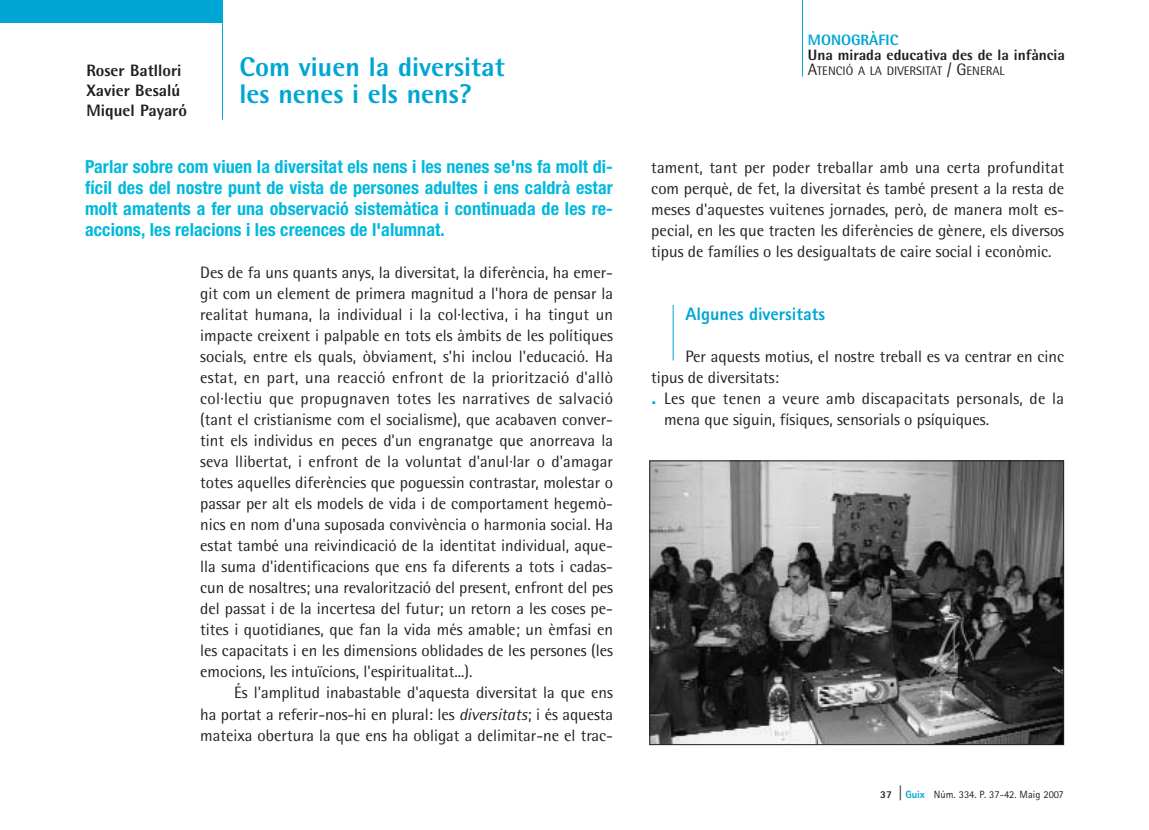
<style>
.page{position:relative;width:1149px;height:830px;background:#fff}
.page>*{position:absolute;margin:0;border:0;box-sizing:border-box;transform-origin:0 0}
.t1{font:800 27px/27px "Rotis Semi Sans";color:#00a6d3}
.t2{font:700 condensed 18px/21px "Helvetica Neue";letter-spacing:.005em;color:#00b9dd;text-align:justify}
.t3{font:800 18px "Rotis Sans Serif";color:#00a6d3}
.t4{font:16.5px/21px "Rotis Semi Sans";color:#231f20;text-align:justify}
.t5{font:800 16.5px/19.8px "Rotis Semi Sans";color:#231f20}
.t6{font:800 15px "Rotis Semi Sans";color:#231f20}
.t7{font:800 15px "Rotis Semi Sans";color:#00a6d3}
.t8{font:12.3px "Rotis Semi Sans";color:#231f20}
.t9{font:10.5px "Rotis Sans Serif";color:#231f20}
.s1{font-style:italic}
.s2{font-size:16.5px}
.s3{font-size:27px;color:#00a6d3}
.s4{font-weight:800}
.s5{font-family:"Rotis Semi Sans";font-weight:300;font-size:16.5px}
.s6{font-weight:800;color:#00a6d3}
</style>
<div class="page">
<hr style="left:802px;top:0;width:1px;height:77px;background:#00a6d3">
<div style="left:0;top:0;width:222px;height:23px;background:#00a6d3"></div>
<hr style="left:222px;top:0;width:1px;height:120px;background:#00a6d3">
<hr style="left:672px;top:305px;width:1px;height:55px;background:#00a6d3">
<img style="left:651px;top:462px;width:410px;height:280px">
<div style="left:649px;top:460px;width:414px;height:284px;border:1px solid #231f20"></div>
<p class="t5" style="left:86px;top:63px;width:102px">Roser Batllori<br>Xavier Besalú<br>Miquel Payaró</p>
<h1 class="t1" style="left:239px;top:56px;width:266px">Com viuen la diversitat les nenes i els nens?</h1>
<p class="t2" style="left:85px;top:156px;width:529px">Parlar sobre com viuen la diversitat els nens i les nenes se'ns fa molt di&shy;fícil des del nostre punt de vista de persones adultes i ens caldrà estar molt amatents a fer una observació sistemàtica i continuada de les re&shy;accions, les relacions i les creences de l'alumnat.</p>
<p class="t4" style="left:200px;top:263px;width:414px">Des de fa uns quants anys, la diversitat, la diferència, ha emer&shy;git com un element de primera magnitud a l'hora de pensar la realitat humana, la individual i la col·lectiva, i ha tingut un impacte creixent i palpable en tots els àmbits de les polítiques socials, entre els quals, òbviament, s'hi inclou l'educació. Ha estat, en part, una reacció enfront de la priorització d'allò col·lectiu que propugnaven totes les narratives de salvació (tant el cristianisme com el socialisme), que acabaven conver&shy;tint els individus en peces d'un engranatge que anorreava la seva llibertat, i enfront de la voluntat d'anul·lar o d'amagar totes aquelles diferències que poguessin contrastar, molestar o passar per alt els models de vida i de comportament hegemò&shy;nics en nom d'una suposada convivència o harmonia social. Ha estat també una reivindicació de la identitat individual, aque&shy;lla suma d'identificacions que ens fa diferents a tots i cadas&shy;cun de nosaltres; una revalorització del present, enfront del pes del passat i de la incertesa del futur; un retorn a les coses pe&shy;tites i quotidianes, que fan la vida més amable; un èmfasi en les capacitats i en les dimensions oblidades de les persones (les emocions, les intuïcions, l'espiritualitat...).</p>
<p class="t4" style="left:200px;top:683px;width:414px;text-indent:34px">És l'amplitud inabastable d'aquesta diversitat la que ens ha portat a referir-nos-hi en plural: les <span class="s1">diversitats</span>; i és aquesta mateixa obertura la que ens ha obligat a delimitar-ne el trac-</p>
<p class="t7" style="left:807px;top:35px;width:92px">MONOGRÀFIC</p>
<p class="t6" style="left:807px;top:50px;width:258px">Una mirada educativa des de la infància</p>
<p class="t8" style="left:807px;top:67px;width:198px"><span class="s2">A</span>TENCIÓ A LA DIVERSITAT <span class="s2">/ G</span>ENERAL</p>
<p class="t4" style="left:651px;top:158px;width:414px">tament, tant per poder treballar amb una certa profunditat com perquè, de fet, la diversitat és també present a la resta de meses d'aquestes vuitenes jornades, però, de manera molt es&shy;pecial, en les que tracten les diferències de gènere, els diversos tipus de famílies o les desigualtats de caire social i econòmic.</p>
<p class="t3" style="left:685px;top:307px;width:141px">Algunes diversitats</p>
<p class="t4" style="left:685px;top:347px;width:380px">Per aquests motius, el nostre treball es va centrar en cinc</p>
<p class="t4" style="left:651px;top:368px;width:129px">tipus de diversitats:</p>
<p class="t4" style="left:651px;top:389px;width:414px"><span class="s3">.</span> Les que tenen a veure amb discapacitats personals, de la</p>
<p class="t4" style="left:664px;top:410px;width:326px">mena que siguin, físiques, sensorials o psíquiques.</p>
<p class="t9" style="left:880px;top:790px;width:185px"><span class="s4">37</span> <span class="s5">|</span> <span class="s6">Guix</span> Núm. 334. P. 37-42. Maig 2007</p>
</div>
